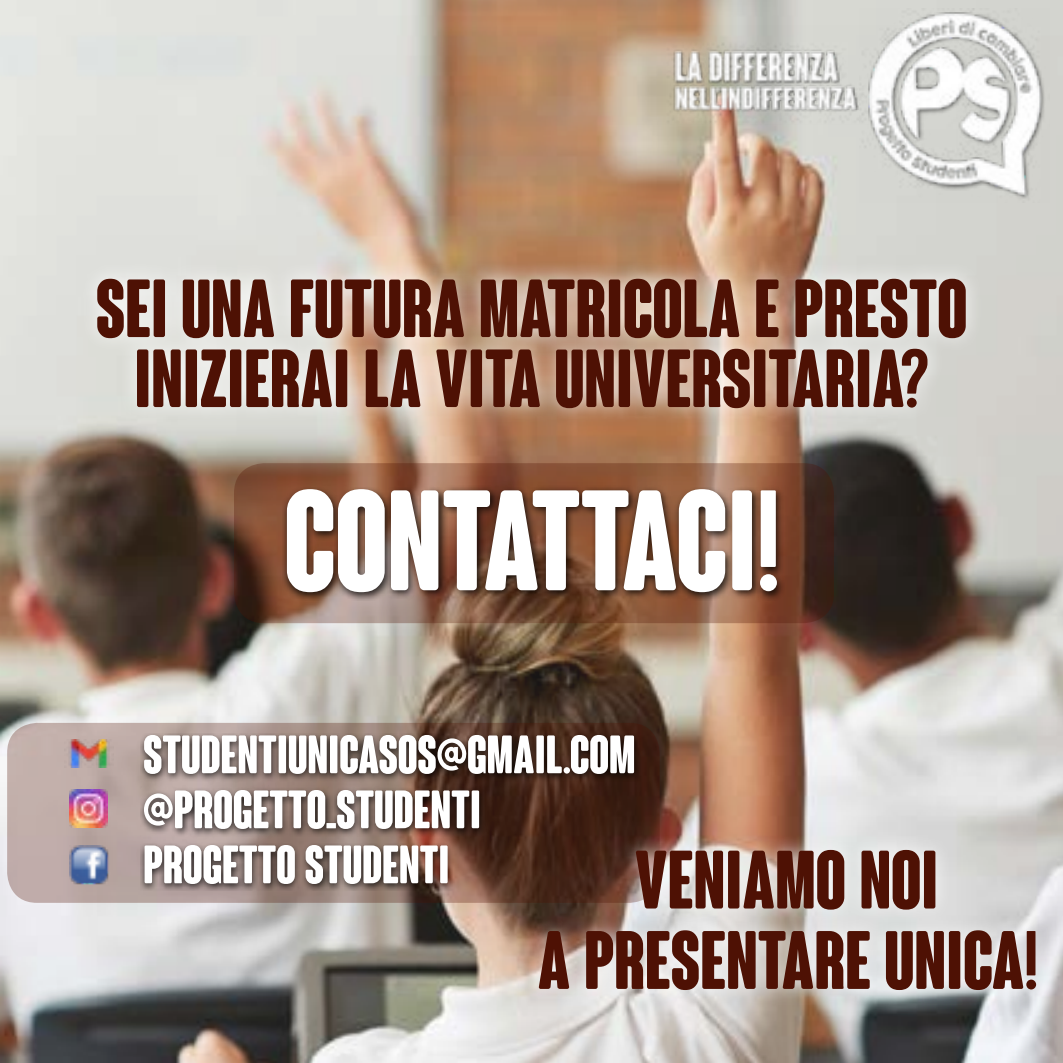
<style>
.page{position:relative;width:1063px;height:1063px;background:#fff}
.page>*{position:absolute;margin:0;border:0;box-sizing:border-box;transform-origin:0 0}
.t1{font:700 condensed 138.75px "Coluna Rounded";color:#fff}
.t2{font:700 condensed 80.5px/80.5px "Coluna Rounded";color:#4e1104;text-align:center}
.t3{font:700 condensed 80px/70px "Coluna Rounded";color:#4e1104;text-align:center}
.t4{font:700 condensed 52.5px/55px "Coluna Rounded";color:#fff}
</style>
<div class="page">
<img style="left:1px;top:0;width:1062px;height:1063px">
<svg style="left:7px;top:723px;width:653px;height:180px;background:#a59089"></svg>
<svg style="left:234px;top:463px;width:600px;height:160px;background:#7d513b"></svg>
<div style="left:283px;top:486px;width:502px;height:115px;background:#000;opacity:.75"></div>
<div style="left:79px;top:261px;width:905px;height:165px;background:#fff;opacity:.85"></div>
<img style="left:859px;top:8px;width:190px;height:195px">
<img style="left:610px;top:26px;width:291px;height:99px">
<div style="left:140px;top:734px;width:500px;height:157px;background:#000;opacity:.75"></div>
<div style="left:522px;top:835px;width:530px;height:170px;background:#fff;opacity:.75"></div>
<img style="left:69px;top:789px;width:39px;height:38px">
<img style="left:70px;top:846px;width:40px;height:40px">
<img style="left:64px;top:740px;width:50px;height:28px">
<h3 class="t3" style="left:96px;top:281px;width:873px">SEI UNA FUTURA MATRICOLA E PRESTO<br>INIZIERAI LA VITA UNIVERSITARIA?</h3>
<h1 class="t1" style="left:284px;top:466px;width:497px">CONTATTACI!</h1>
<p class="t4" style="left:143px;top:732px;width:494px">STUDENTIUNICASOS@GMAIL.COM @PROGETTO_STUDENTI<br>PROGETTO STUDENTI</p>
<h2 class="t2" style="left:538px;top:847px;width:502px">VENIAMO NOI<br>A PRESENTARE UNICA!</h2>
</div>
